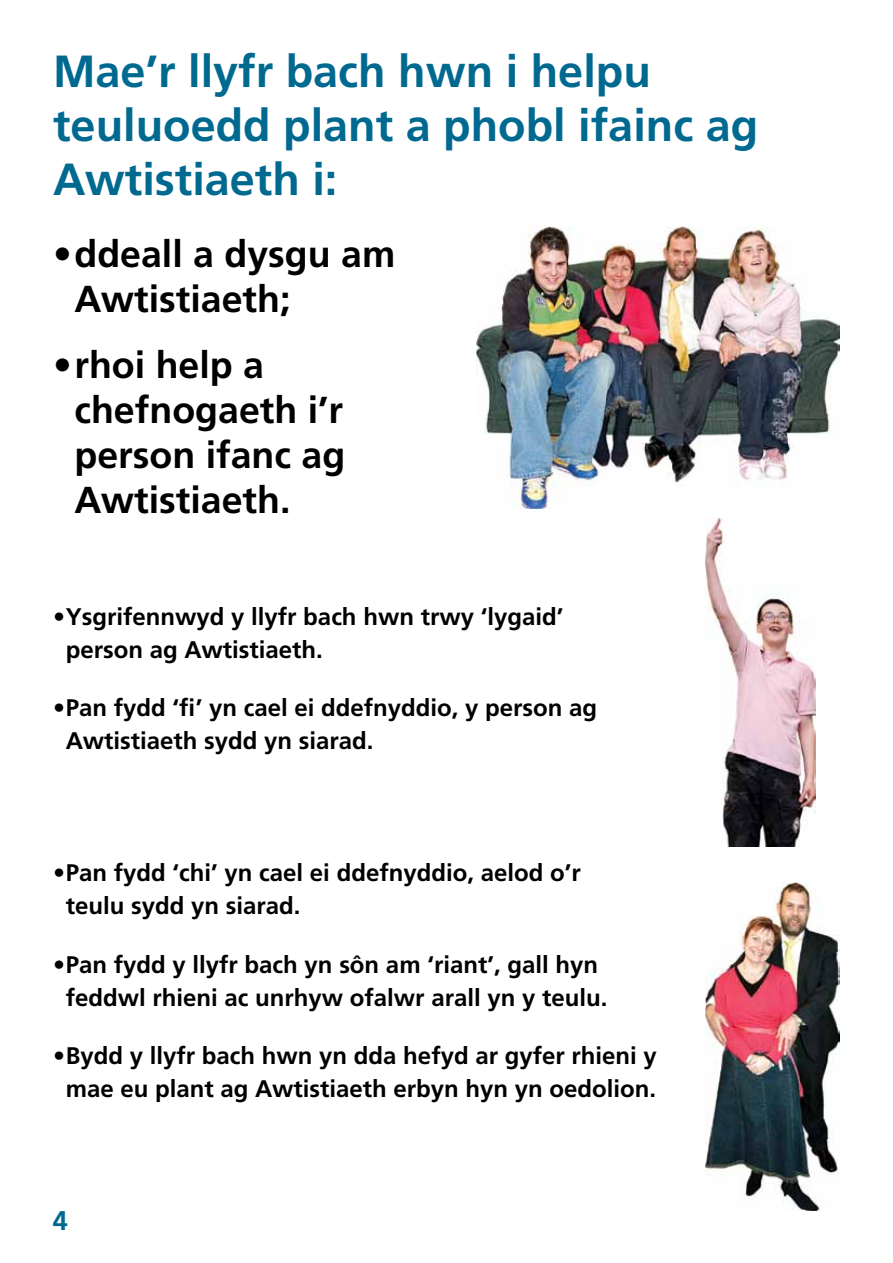
<style>
.page{position:relative;width:893px;height:1263px;background:#fff}
.page>*{position:absolute;margin:0;border:0;box-sizing:border-box;transform-origin:0 0}
.t1{font:700 45px/54px "Frutiger LT Std";color:#006990}
.t2{font:700 37.5px/45px "Frutiger LT Std";color:#000}
.t3{font:700 27px "Frutiger LT Std";color:#006990}
.t4{font:700 24px/33px "Frutiger LT Std";color:#000}
</style>
<div class="page">
<img style="left:477px;top:227px;width:363px;height:282px">
<img style="left:705px;top:519px;width:111px;height:327px">
<img style="left:705px;top:882px;width:135px;height:328px">
<h1 class="t1" style="left:53px;top:44px;width:707px">Mae’r llyfr bach hwn i helpu teuluoedd plant a phobl ifainc ag<br>Awtistiaeth i:</h1>
<h2 class="t2" style="left:74px;top:232px;width:322px;text-indent:-21px">• ddeall a dysgu am<br>Awtistiaeth;</h2>
<h2 class="t2" style="left:74px;top:343px;width:272px;text-indent:-21px">• rhoi help a chefnogaeth i’r person ifanc ag<br>Awtistiaeth.</h2>
<p class="t4" style="left:66px;top:600px;width:499px;text-indent:-13px">• Ysgrifennwyd y llyfr bach hwn trwy ‘lygaid’ person ag Awtistiaeth.</p>
<p class="t4" style="left:66px;top:691px;width:533px;text-indent:-13px">• Pan fydd ‘fi’ yn cael ei ddefnyddio, y person ag<br>Awtistiaeth sydd yn siarad.</p>
<p class="t4" style="left:66px;top:856px;width:516px;text-indent:-13px">• Pan fydd ‘chi’ yn cael ei ddefnyddio, aelod o’r teulu sydd yn siarad.</p>
<p class="t4" style="left:53px;top:948px;width:556px;text-align:center">• Pan fydd y llyfr bach yn sôn am ‘riant’, gall hyn feddwl rhieni ac unrhyw ofalwr arall yn y teulu.</p>
<p class="t4" style="left:53px;top:1039px;width:605px;text-align:center">• Bydd y llyfr bach hwn yn dda hefyd ar gyfer rhieni y mae eu plant ag Awtistiaeth erbyn hyn yn oedolion.</p>
<p class="t3" style="left:53px;top:1205px;width:17px">4</p>
</div>
